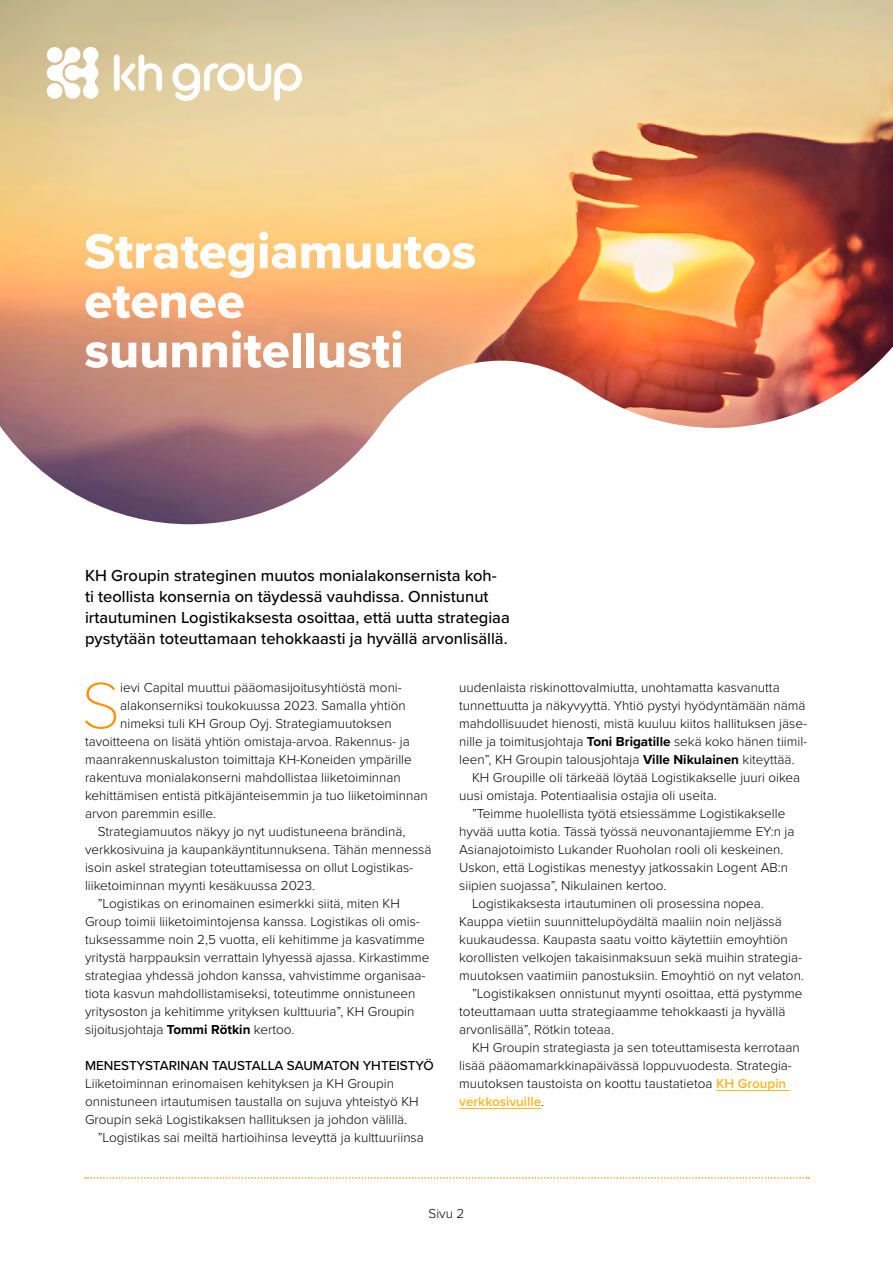
<style>
.page{position:relative;width:893px;height:1263px;background:#fff}
.page>*{position:absolute;margin:0;border:0;box-sizing:border-box;transform-origin:0 0}
.t1{font:100 67.5px "Proxima Nova T";color:#ff9000}
.t2{font:51px/49.5px "Proxima Nova Extrabld";color:#fff}
.t3{font:500 16.5px/21px "Proxima Nova";color:#000}
.t4{font:300 13.5px "Proxima Nova";color:#000}
.t5{font:500 13.5px "Proxima Nova";color:#000}
.t6{font:600 13.5px "Proxima Nova";color:#ffb61c}
.s1{font-weight:700}
.s2{font-weight:600;color:#ffb61c}
.s3{font-weight:300;color:#000}
</style>
<div class="page">
<img style="left:0;top:0;width:893px;height:524px">
<hr style="left:716px;top:1090px;width:74px;height:1px;background:#ffb61c">
<hr style="left:459px;top:1108px;width:82px;height:1px;background:#ffb61c">
<svg style="left:85px;top:1177px;width:724px;height:2px"></svg>
<svg style="left:47px;top:47px;width:52px;height:52px"></svg>
<div style="left:47px;top:47px;width:15px;height:16px;background:#fff;border-radius:50%"></div>
<div style="left:47px;top:83px;width:15px;height:16px;background:#fff;border-radius:50%"></div>
<svg style="left:114px;top:55px;width:48px;height:36px"></svg>
<svg style="left:172px;top:63px;width:130px;height:38px"></svg>
<h2 class="t2" style="left:84px;top:226px;width:393px">Strategiamuutos etenee suunnitellusti</h2>
<p class="t3" style="left:85px;top:565px;width:426px">KH Groupin strateginen muutos monialakonsernista koh-<br>ti teollista konsernia on täydessä vauhdissa. Onnistunut irtautuminen Logistikaksesta osoittaa, että uutta strategiaa pystytään toteuttamaan tehokkaasti ja hyvällä arvonlisällä.</p>
<p class="t4" style="left:459px;top:678px;width:322px">uudenlaista riskinottovalmiutta, unohtamatta kasvanutta</p>
<p class="t4" style="left:459px;top:696px;width:348px">tunnettuutta ja näkyvyyttä. Yhtiö pystyi hyödyntämään nämä</p>
<p class="t4" style="left:459px;top:714px;width:349px">mahdollisuudet hienosti, mistä kuuluu kiitos hallituksen jäse-</p>
<p class="t4" style="left:459px;top:732px;width:350px">nille ja toimitusjohtaja <span class="s1">Toni Brigatille</span> sekä koko hänen tiimil-</p>
<p class="t4" style="left:459px;top:750px;width:337px">leen”, KH Groupin talousjohtaja <span class="s1">Ville Nikulainen</span> kiteyttää.</p>
<p class="t4" style="left:472px;top:768px;width:330px">KH Groupille oli tärkeää löytää Logistikakselle juuri oikea</p>
<p class="t4" style="left:459px;top:786px;width:259px">uusi omistaja. Potentiaalisia ostajia oli useita.</p>
<p class="t4" style="left:472px;top:804px;width:315px">”Teimme huolellista työtä etsiessämme Logistikakselle</p>
<p class="t4" style="left:459px;top:822px;width:337px">hyvää uutta kotia. Tässä työssä neuvonantajiemme EY:n ja</p>
<p class="t4" style="left:459px;top:840px;width:326px">Asianajotoimisto Lukander Ruoholan rooli oli keskeinen.</p>
<p class="t4" style="left:459px;top:858px;width:330px">Uskon, että Logistikas menestyy jatkossakin Logent AB:n</p>
<p class="t4" style="left:459px;top:876px;width:209px">siipien suojassa”, Nikulainen kertoo.</p>
<p class="t4" style="left:472px;top:894px;width:293px">Logistikaksesta irtautuminen oli prosessina nopea.</p>
<p class="t4" style="left:459px;top:912px;width:324px">Kauppa vietiin suunnittelupöydältä maaliin noin neljässä</p>
<p class="t4" style="left:459px;top:930px;width:330px">kuukaudessa. Kaupasta saatu voitto käytettiin emoyhtiön</p>
<p class="t4" style="left:459px;top:948px;width:344px">korollisten velkojen takaisinmaksuun sekä muihin strategia-</p>
<p class="t4" style="left:459px;top:966px;width:346px">muutoksen vaatimiin panostuksiin. Emoyhtiö on nyt velaton.</p>
<p class="t4" style="left:472px;top:984px;width:332px">”Logistikaksen onnistunut myynti osoittaa, että pystymme</p>
<p class="t4" style="left:459px;top:1002px;width:328px">toteuttamaan uutta strategiaamme tehokkaasti ja hyvällä</p>
<p class="t4" style="left:459px;top:1020px;width:156px">arvonlisällä”, Rötkin toteaa.</p>
<p class="t4" style="left:472px;top:1038px;width:329px">KH Groupin strategiasta ja sen toteuttamisesta kerrotaan</p>
<p class="t4" style="left:459px;top:1056px;width:334px">lisää pääomamarkkinapäivässä loppuvuodesta. Strategia-</p>
<p class="t4" style="left:459px;top:1074px;width:328px">muutoksen taustoista on koottu taustatietoa <span class="s2">KH Groupin</span></p>
<p class="t6" style="left:459px;top:1092px;width:86px">verkkosivuille<span class="s3">.</span></p>
<h1 class="t1" style="left:81px;top:655px;width:40px">S</h1>
<p class="t4" style="left:120px;top:677px;width:282px">ievi Capital muuttui pääomasijoitusyhtiöstä moni-</p>
<p class="t4" style="left:120px;top:695px;width:287px">alakonserniksi toukokuussa 2023. Samalla yhtiön</p>
<p class="t4" style="left:120px;top:713px;width:273px">nimeksi tuli KH Group Oyj. Strategiamuutoksen</p>
<p class="t4" style="left:85px;top:731px;width:326px">tavoitteena on lisätä yhtiön omistaja-arvoa. Rakennus- ja</p>
<p class="t4" style="left:85px;top:749px;width:328px">maanrakennuskaluston toimittaja KH-Koneiden ympärille</p>
<p class="t4" style="left:85px;top:767px;width:317px">rakentuva monialakonserni mahdollistaa liiketoiminnan</p>
<p class="t4" style="left:85px;top:785px;width:344px">kehittämisen entistä pitkäjänteisemmin ja tuo liiketoiminnan</p>
<p class="t4" style="left:85px;top:803px;width:132px">arvon paremmin esille.</p>
<p class="t4" style="left:98px;top:821px;width:309px">Strategiamuutos näkyy jo nyt uudistuneena brändinä,</p>
<p class="t4" style="left:85px;top:839px;width:348px">verkkosivuina ja kaupankäyntitunnuksena. Tähän mennessä</p>
<p class="t4" style="left:85px;top:857px;width:330px">isoin askel strategian toteuttamisessa on ollut Logistikas-</p>
<p class="t4" style="left:85px;top:875px;width:232px">liiketoiminnan myynti kesäkuussa 2023.</p>
<p class="t4" style="left:98px;top:893px;width:304px">”Logistikas on erinomainen esimerkki siitä, miten KH</p>
<p class="t4" style="left:85px;top:911px;width:336px">Group toimii liiketoimintojensa kanssa. Logistikas oli omis-</p>
<p class="t4" style="left:85px;top:929px;width:341px">tuksessamme noin 2,5 vuotta, eli kehitimme ja kasvatimme</p>
<p class="t4" style="left:85px;top:947px;width:346px">yritystä harppauksin verrattain lyhyessä ajassa. Kirkastimme</p>
<p class="t4" style="left:85px;top:965px;width:342px">strategiaa yhdessä johdon kanssa, vahvistimme organisaa-</p>
<p class="t4" style="left:85px;top:983px;width:332px">tiota kasvun mahdollistamiseksi, toteutimme onnistuneen</p>
<p class="t4" style="left:85px;top:1001px;width:331px">yritysoston ja kehitimme yrityksen kulttuuria”, KH Groupin</p>
<p class="t4" style="left:85px;top:1019px;width:211px">sijoitusjohtaja <span class="s1">Tommi Rötkin</span> kertoo.</p>
<p class="t5" style="left:85px;top:1055px;width:350px">MENESTYSTARINAN TAUSTALLA SAUMATON YHTEISTYÖ</p>
<p class="t4" style="left:85px;top:1073px;width:311px">Liiketoiminnan erinomaisen kehityksen ja KH Groupin</p>
<p class="t4" style="left:85px;top:1091px;width:335px">onnistuneen irtautumisen taustalla on sujuva yhteistyö KH</p>
<p class="t4" style="left:85px;top:1109px;width:324px">Groupin sekä Logistikaksen hallituksen ja johdon välillä.</p>
<p class="t4" style="left:98px;top:1127px;width:328px">”Logistikas sai meiltä hartioihinsa leveyttä ja kulttuuriinsa</p>
<p class="t4" style="left:429px;top:1203px;width:37px">Sivu 2</p>
</div>
